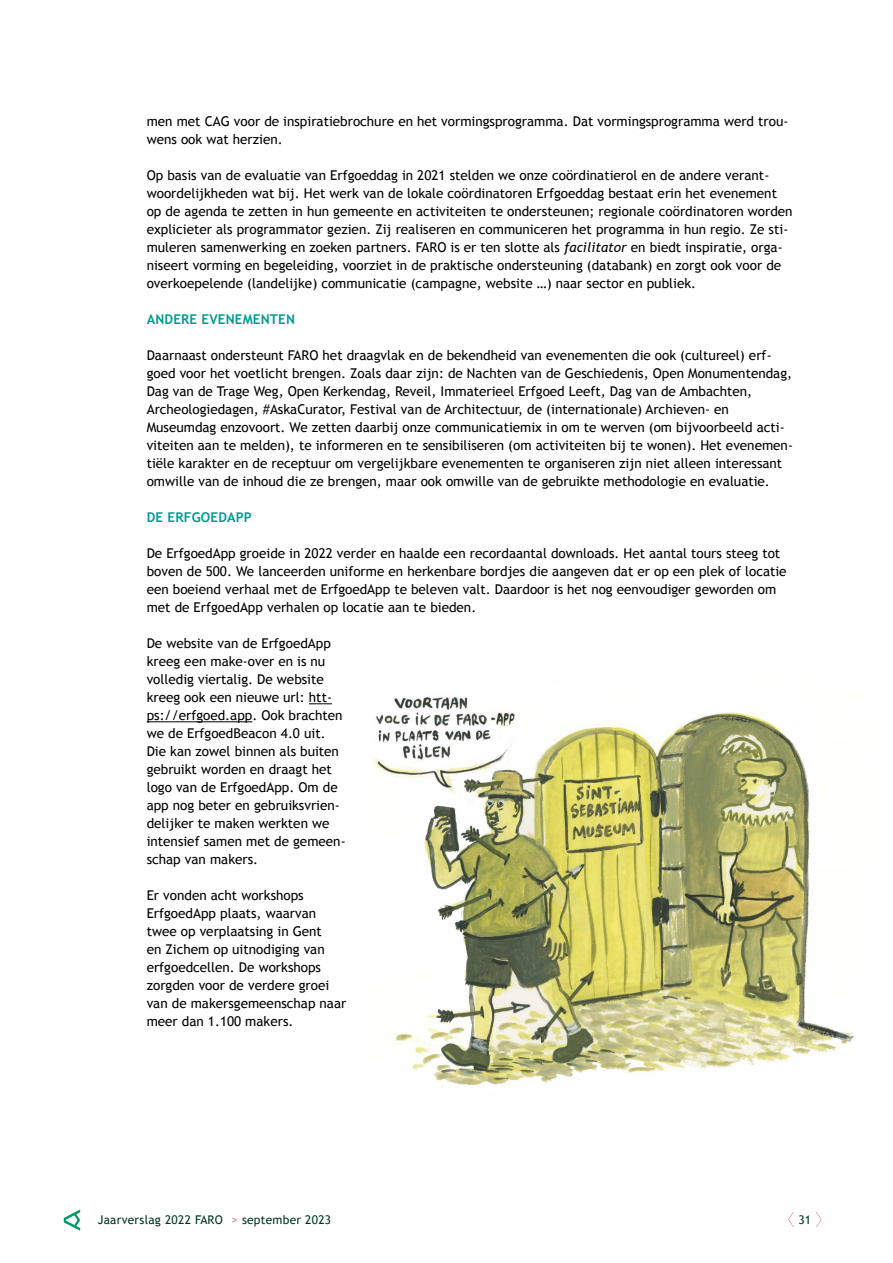
<style>
.page{position:relative;width:893px;height:1263px;background:#fff}
.page>*{position:absolute;margin:0;border:0;box-sizing:border-box;transform-origin:0 0}
.t1{font:13.5px/18px "Trebuchet MS";color:#000}
.t2{font:700 13.5px "Trebuchet MS";letter-spacing:.01em;color:#009b94}
.t3{font:12px "Trebuchet MS";letter-spacing:.02em;color:#003819}
.s1{font-style:italic}
.s2{font-weight:700;color:#f18fa1}
</style>
<div class="page">
<svg style="left:788px;top:1212px;width:6px;height:15px"></svg>
<svg style="left:816px;top:1212px;width:5px;height:15px"></svg>
<svg style="left:64px;top:1209px;width:16px;height:22px"></svg>
<svg style="left:309px;top:703px;width:23px;height:1px"></svg>
<hr style="left:147px;top:721px;width:105px;height:1px;background:#000">
<img style="left:373px;top:696px;width:481px;height:391px">
<p class="t1" style="left:147px;top:112px;width:643px">men met CAG voor de inspiratiebrochure en het vormingsprogramma. Dat vormingsprogramma werd trou&shy;wens ook wat herzien.</p>
<p class="t1" style="left:147px;top:166px;width:647px">Op basis van de evaluatie van Erfgoeddag in 2021 stelden we onze coördinatierol en de andere verant&shy;woordelijkheden wat bij. Het werk van de lokale coördinatoren Erfgoeddag bestaat erin het evenement op de agenda te zetten in hun gemeente en activiteiten te ondersteunen; regionale coördinatoren worden explicieter als programmator gezien. Zij realiseren en communiceren het programma in hun regio. Ze sti&shy;muleren samenwerking en zoeken partners. FARO is er ten slotte als <span class="s1">facilitator</span> en biedt inspiratie, orga&shy;niseert vorming en begeleiding, voorziet in de praktische ondersteuning (databank) en zorgt ook voor de overkoepelende (landelijke) communicatie (campagne, website …) naar sector en publiek.</p>
<p class="t2" style="left:147px;top:311px;width:150px">ANDERE EVENEMENTEN</p>
<p class="t1" style="left:147px;top:346px;width:648px">Daarnaast ondersteunt FARO het draagvlak en de bekendheid van evenementen die ook (cultureel) erf&shy;goed voor het voetlicht brengen. Zoals daar zijn: de Nachten van de Geschiedenis, Open Monumentendag, Dag van de Trage Weg, Open Kerkendag, Reveil, Immaterieel Erfgoed Leeft, Dag van de Ambachten, Archeologiedagen, #AskaCurator, Festival van de Architectuur, de (internationale) Archieven- en Museumdag enzovoort. We zetten daarbij onze communicatiemix in om te werven (om bijvoorbeeld acti&shy;viteiten aan te melden), te informeren en te sensibiliseren (om activiteiten bij te wonen). Het evenemen&shy;tiële karakter en de receptuur om vergelijkbare evenementen te organiseren zijn niet alleen interessant omwille van de inhoud die ze brengen, maar ook omwille van de gebruikte methodologie en evaluatie.</p>
<p class="t2" style="left:147px;top:509px;width:107px">DE ERFGOEDAPP</p>
<p class="t1" style="left:147px;top:544px;width:641px">De ErfgoedApp groeide in 2022 verder en haalde een recordaantal downloads. Het aantal tours steeg tot boven de 500. We lanceerden uniforme en herkenbare bordjes die aangeven dat er op een plek of locatie een boeiend verhaal met de ErfgoedApp te beleven valt. Daardoor is het nog eenvoudiger geworden om met de ErfgoedApp verhalen op locatie aan te bieden.</p>
<p class="t1" style="left:147px;top:634px;width:200px">De website van de ErfgoedApp kreeg een make-over en is nu volledig viertalig. De website kreeg ook een nieuwe url: htt&shy;ps://erfgoed.app. Ook brachten we de ErfgoedBeacon 4.0 uit.<br>Die kan zowel binnen als buiten gebruikt worden en draagt het logo van de ErfgoedApp. Om de app nog beter en gebruiksvrien&shy;delijker te maken werkten we intensief samen met de gemeen&shy;schap van makers.</p>
<p class="t1" style="left:147px;top:886px;width:201px">Er vonden acht workshops<br>ErfgoedApp plaats, waarvan twee op verplaatsing in Gent<br>en Zichem op uitnodiging van erfgoedcellen. De workshops zorgden voor de verdere groei van de makersgemeenschap naar meer dan 1.100 makers.</p>
<p class="t3" style="left:98px;top:1213px;width:235px">Jaarverslag 2022 FARO <span class="s2">&gt;</span> september 2023</p>
<p class="t3" style="left:798px;top:1213px;width:14px">31</p>
</div>
